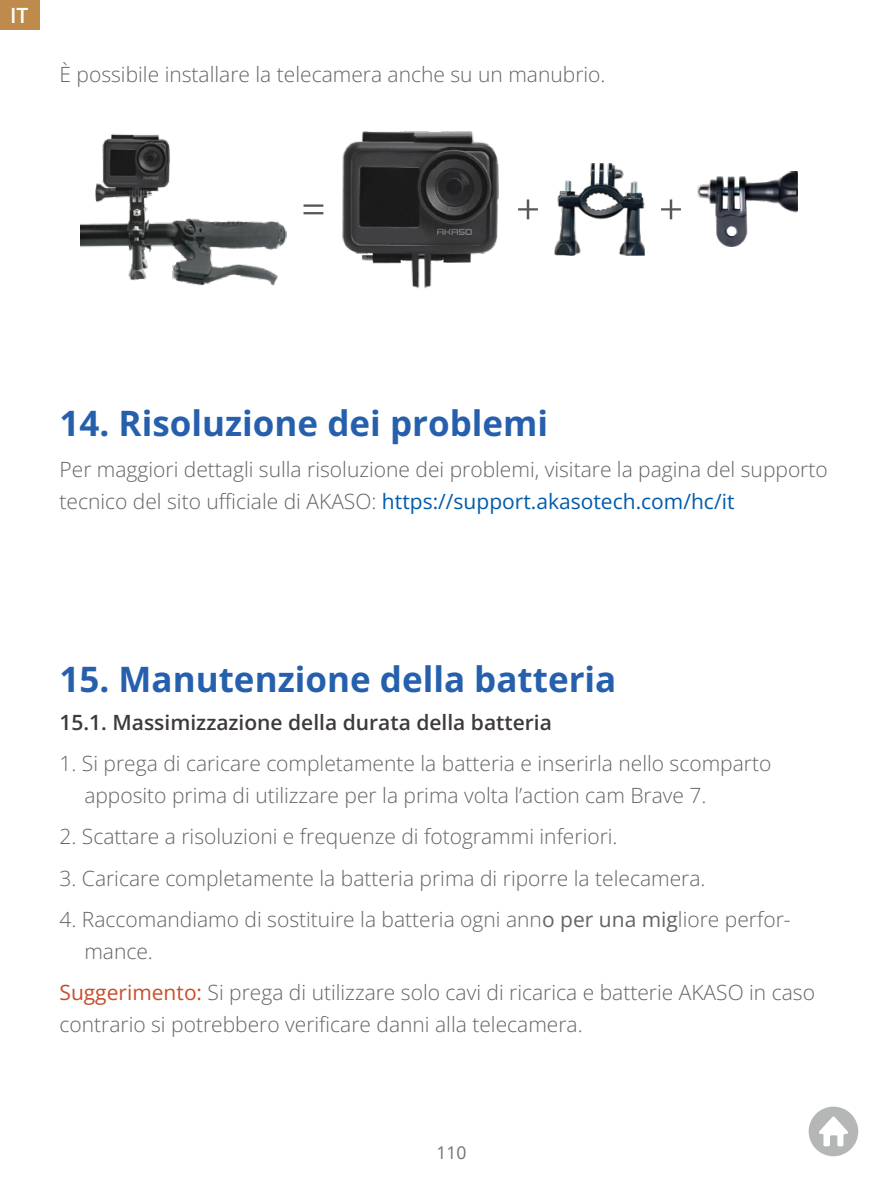
<style>
.page{position:relative;width:893px;height:1191px;background:#fff}
.page>*{position:absolute;margin:0;border:0;box-sizing:border-box;transform-origin:0 0}
.t1{font:700 35px "Open Sans";color:#2660ad}
.t2{font:300 21px/31.5px "Open Sans";color:#656464}
.t3{font:600 21px "Open Sans";color:#3e3a39}
.t4{font:600 21px "Open Sans";color:#fff}
.t5{font:17.5px "Open Sans";color:#727171}
.s1{font-weight:400;color:#005bac}
.s2{font-weight:400}
.s3{font-weight:400;color:#c84e2c}
</style>
<div class="page">
<div style="left:0;top:0;width:40px;height:30px;background:#be8b4c"></div>
<svg style="left:809px;top:1106px;width:49px;height:50px"></svg>
<img style="left:342px;top:131px;width:157px;height:157px">
<hr style="left:304px;top:204px;width:19px;height:3px;background:#595757">
<svg style="left:304px;top:212px;width:19px;height:2px"></svg>
<svg style="left:518px;top:199px;width:20px;height:20px"></svg>
<svg style="left:661px;top:199px;width:20px;height:20px"></svg>
<img style="left:80px;top:134px;width:206px;height:151px">
<img style="left:554px;top:163px;width:91px;height:93px">
<img style="left:697px;top:172px;width:100px;height:75px">
<p class="t4" style="left:10px;top:1px;width:20px">IT</p>
<p class="t2" style="left:60px;top:58px;width:548px">È possibile installare la telecamera anche su un manubrio.</p>
<h1 class="t1" style="left:60px;top:399px;width:490px">14. Risoluzione dei problemi</h1>
<p class="t2" style="left:60px;top:453px;width:770px">Per maggiori dettagli sulla risoluzione dei problemi, visitare la pagina del supporto tecnico del sito ufficiale di AKASO: <span class="s1">https://support.akasotech.com/hc/it</span></p>
<h1 class="t1" style="left:60px;top:655px;width:558px">15. Manutenzione della batteria</h1>
<p class="t3" style="left:60px;top:708px;width:494px">15.1. Massimizzazione della durata della batteria</p>
<p class="t2" style="left:84px;top:747px;width:688px;text-indent:-25px">1. Si prega di caricare completamente la batteria e inserirla nello scomparto apposito prima di utilizzare per la prima volta l’action cam Brave 7.</p>
<p class="t2" style="left:60px;top:820px;width:560px">2. Scattare a risoluzioni e frequenze di fotogrammi inferiori.</p>
<p class="t2" style="left:60px;top:861px;width:647px">3. Caricare completamente la batteria prima di riporre la telecamera.</p>
<p class="t2" style="left:84px;top:903px;width:708px;text-indent:-25px">4. Raccomandiamo di sostituire la batteria ogni ann<span class="s2">o per una mig</span>liore perfor&shy;mance.</p>
<p class="t2" style="left:60px;top:976px;width:757px"><span class="s3">Suggerimento:</span> Si prega di utilizzare solo cavi di ricarica e batterie AKASO in caso contrario si potrebbero verificare danni alla telecamera.</p>
<p class="t5" style="left:436px;top:1140px;width:32px">110</p>
</div>
